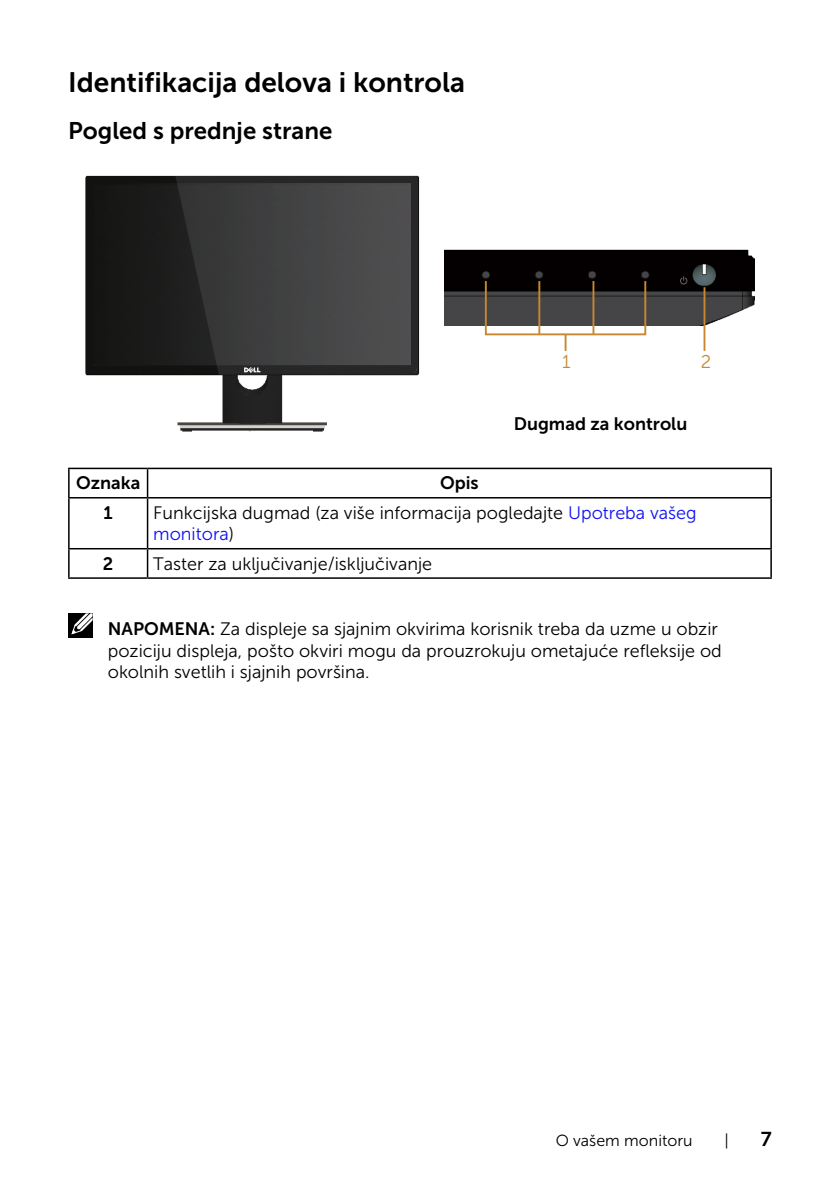
<style>
.page{position:relative;width:840px;height:1191px;background:#fff}
.page>*{position:absolute;margin:0;border:0;box-sizing:border-box;transform-origin:0 0}
.t1{font:28px "Museo Sans For Dell 700";color:#000}
.t2{font:24px "Museo Sans For Dell 700";color:#000}
.t3{font:20px "Museo Sans For Dell 700";color:#000}
.t4{font:18.4px "Museo Sans For Dell 300";color:#c7882f}
.t5{font:18px/21.6px "Museo Sans For Dell 300";color:#000}
.t6{font:18px "Museo Sans For Dell 700";color:#000}
.t7{font:16px "Museo Sans For Dell 300";color:#000}
.s1{color:#1111f6}
.s2{font-family:"Museo Sans For Dell 700"}
</style>
<div class="page">
<img style="left:444px;top:249px;width:310px;height:76px">
<div style="left:484px;top:280px;width:162px;height:55px;border:2px solid #c7882f"></div>
<hr style="left:538px;top:281px;width:2px;height:53px;background:#c7882f">
<hr style="left:592px;top:281px;width:2px;height:53px;background:#c7882f">
<svg style="left:564px;top:334px;width:2px;height:17px"></svg>
<hr style="left:703px;top:287px;width:2px;height:64px;background:#c7882f">
<svg style="left:679px;top:276px;width:8px;height:8px"></svg>
<img style="left:85px;top:175px;width:335px;height:257px">
<div style="left:94px;top:184px;width:81px;height:181px;background:#191918"></div>
<svg style="left:175px;top:176px;width:243px;height:199px;background:#3c3c3d"></svg>
<hr style="left:68px;top:468px;width:79px;height:1px;background:#000">
<hr style="left:68px;top:469px;width:2px;height:28px;background:#000">
<hr style="left:147px;top:468px;width:624px;height:1px;background:#000">
<svg style="left:147px;top:469px;width:1px;height:28px"></svg>
<svg style="left:770px;top:469px;width:1px;height:28px"></svg>
<hr style="left:68px;top:497px;width:79px;height:1px;background:#000">
<hr style="left:68px;top:498px;width:2px;height:50px;background:#000">
<hr style="left:147px;top:497px;width:624px;height:1px;background:#000">
<hr style="left:147px;top:498px;width:1px;height:50px;background:#000">
<hr style="left:770px;top:498px;width:1px;height:50px;background:#000">
<hr style="left:68px;top:548px;width:79px;height:1px;background:#000">
<hr style="left:68px;top:549px;width:2px;height:28px;background:#000">
<hr style="left:147px;top:548px;width:624px;height:1px;background:#000">
<svg style="left:147px;top:549px;width:1px;height:28px"></svg>
<svg style="left:770px;top:549px;width:1px;height:28px"></svg>
<hr style="left:68px;top:577px;width:79px;height:2px;background:#000">
<hr style="left:147px;top:577px;width:624px;height:2px;background:#000">
<div style="left:68px;top:613px;width:24px;height:25px;background:#000"></div>
<svg style="left:71px;top:613px;width:22px;height:22px"></svg>
<h1 class="t1" style="left:68px;top:67px;width:398px">Identifikacija delova i kontrola</h1>
<h2 class="t2" style="left:68px;top:117px;width:265px">Pogled s prednje strane</h2>
<p class="t4" style="left:561px;top:352px;width:10px">1</p>
<p class="t4" style="left:700px;top:352px;width:12px">2</p>
<p class="t6" style="left:513px;top:414px;width:175px">Dugmad za kontrolu</p>
<p class="t6" style="left:76px;top:473px;width:66px">Oznaka</p>
<p class="t6" style="left:440px;top:473px;width:40px">Opis</p>
<p class="t6" style="left:103px;top:502px;width:11px">1</p>
<p class="t5" style="left:153px;top:502px;width:544px">Funkcijska dugmad (za više informacija pogledajte <span class="s1">Upotreba vašeg monitora</span>)</p>
<p class="t6" style="left:103px;top:553px;width:12px">2</p>
<p class="t5" style="left:153px;top:553px;width:280px">Taster za uključivanje/isključivanje</p>
<p class="t5" style="left:108px;top:618px;width:615px"><span class="s2">NAPOMENA:</span> Za displeje sa sjajnim okvirima korisnik treba da uzme u obzir poziciju displeja, pošto okviri mogu da prouzrokuju ometajuće refleksije od okolnih svetlih i sjajnih površina.</p>
<p class="t7" style="left:555px;top:1131px;width:138px">O vašem monitoru</p>
<p class="t7" style="left:724px;top:1131px;width:6px">|</p>
<p class="t3" style="left:760px;top:1127px;width:12px">7</p>
</div>
